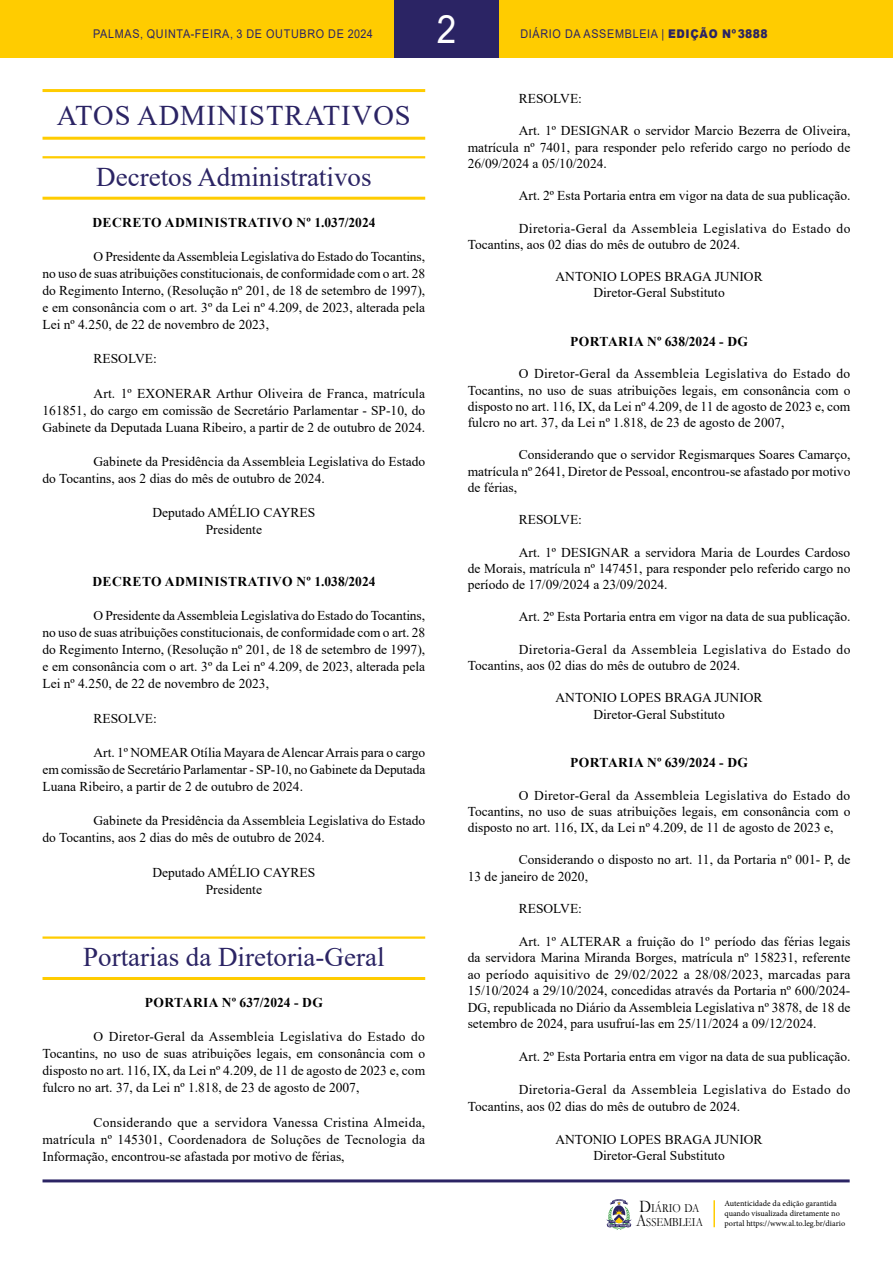
<style>
.page{position:relative;width:893px;height:1263px;background:#fff}
.page>*{position:absolute;margin:0;border:0;box-sizing:border-box;transform-origin:0 0}
.t1{font:39px "Arial";color:#fff;scale:.9 1}
.t2{font:28.5px "Times New Roman";letter-spacing:.035em;color:#2b2464}
.t3{font:27px "Times New Roman";color:#2b2464}
.t4{font:13.5px/17.1px "Times New Roman";color:#000;text-align:justify}
.t5{font:13.5px/16.2px "Times New Roman";letter-spacing:.025em;color:#000}
.t6{font:700 13.5px "Times New Roman";letter-spacing:.035em;color:#000}
.t7{font:700 13.5px "Times New Roman";letter-spacing:.01em;color:#000}
.t8{font:12.45px/14px "Garamond";color:#000;scale:.85 1}
.t9{font:12px "Arial";letter-spacing:.065em;color:#2b2464;scale:.9 1}
.t10{font:8.25px/9.9px "Minion Pro";color:#000}
.s1{font-weight:900}
.s2{font-size:17.85px}
</style>
<div class="page">
<div style="left:0;top:0;width:893px;height:58px;background:#fc0"></div>
<hr style="left:43px;top:1179px;width:807px;height:3px;background:#2b2464">
<svg style="left:606px;top:1199px;width:26px;height:31px"></svg>
<div style="left:394px;top:0;width:105px;height:58px;background:#2b2464"></div>
<hr style="left:713px;top:1200px;width:2px;height:27px;background:#fc0">
<hr style="left:43px;top:89px;width:382px;height:3px;background:#fc0">
<hr style="left:43px;top:137px;width:382px;height:3px;background:#fc0">
<hr style="left:43px;top:156px;width:382px;height:2px;background:#fc0">
<hr style="left:43px;top:197px;width:382px;height:3px;background:#fc0">
<hr style="left:43px;top:936px;width:382px;height:3px;background:#fc0">
<hr style="left:43px;top:977px;width:382px;height:3px;background:#fc0">
<h1 class="t1" style="left:437px;top:2px;width:23px">2</h1>
<p class="t9" style="left:93px;top:25px;width:312px">PALMAS, QUINTA-FEIRA, 3 DE OUTUBRO DE 2024</p>
<p class="t9" style="left:520px;top:25px;width:276px">DIÁRIO DA ASSEMBLEIA | <span class="s1">EDIÇÃO Nº3888</span></p>
<h2 class="t2" style="left:57px;top:96px;width:355px">ATOS ADMINISTRATIVOS</h2>
<h3 class="t3" style="left:96px;top:158px;width:277px">Decretos Administrativos</h3>
<p class="t6" style="left:92px;top:212px;width:285px">DECRETO ADMINISTRATIVO Nº 1.037/2024</p>
<p class="t4" style="left:43px;top:247px;width:384px;text-indent:51px">O Presidente da Assembleia Legislativa do Estado do Tocantins, no uso de suas atribuições constitucionais, de conformidade com o art. 28 do Regimento Interno, (Resolução nº 201, de 18 de setembro de 1997), e em consonância com o art. 3º da Lei nº 4.209, de 2023, alterada pela Lei nº 4.250, de 22 de novembro de 2023,</p>
<p class="t4" style="left:94px;top:350px;width:65px">RESOLVE:</p>
<p class="t4" style="left:43px;top:384px;width:384px;text-indent:51px">Art. 1º EXONERAR Arthur Oliveira de Franca, matrícula 161851, do cargo em comissão de Secretário Parlamentar - SP-10, do Gabinete da Deputada Luana Ribeiro, a partir de 2 de outubro de 2024.</p>
<p class="t4" style="left:43px;top:453px;width:384px;text-indent:51px">Gabinete da Presidência da Assembleia Legislativa do Estado do Tocantins, aos 2 dias do mês de outubro de 2024.</p>
<p class="t4" style="left:152px;top:504px;width:165px;text-align:center">Deputado AMÉLIO CAYRES<br>Presidente</p>
<p class="t6" style="left:92px;top:571px;width:285px">DECRETO ADMINISTRATIVO Nº 1.038/2024</p>
<p class="t4" style="left:43px;top:606px;width:384px;text-indent:51px">O Presidente da Assembleia Legislativa do Estado do Tocantins, no uso de suas atribuições constitucionais, de conformidade com o art. 28 do Regimento Interno, (Resolução nº 201, de 18 de setembro de 1997), e em consonância com o art. 3º da Lei nº 4.209, de 2023, alterada pela Lei nº 4.250, de 22 de novembro de 2023,</p>
<p class="t4" style="left:94px;top:709px;width:65px">RESOLVE:</p>
<p class="t4" style="left:43px;top:743px;width:384px;text-indent:51px">Art. 1º NOMEAR Otília Mayara de Alencar Arrais para o cargo em comissão de Secretário Parlamentar - SP-10, no Gabinete da Deputada Luana Ribeiro, a partir de 2 de outubro de 2024.</p>
<p class="t4" style="left:43px;top:812px;width:384px;text-indent:51px">Gabinete da Presidência da Assembleia Legislativa do Estado do Tocantins, aos 2 dias do mês de outubro de 2024.</p>
<p class="t4" style="left:152px;top:863px;width:165px;text-align:center">Deputado AMÉLIO CAYRES<br>Presidente</p>
<h3 class="t3" style="left:83px;top:938px;width:303px">Portarias da Diretoria-Geral</h3>
<p class="t7" style="left:145px;top:993px;width:179px">PORTARIA Nº 637/2024 - DG</p>
<p class="t4" style="left:43px;top:1028px;width:384px;text-indent:51px">O Diretor-Geral da Assembleia Legislativa do Estado do Tocantins, no uso de suas atribuições legais, em consonância com o disposto no art. 116, IX, da Lei nº 4.209, de 11 de agosto de 2023 e, com fulcro no art. 37, da Lei nº 1.818, de 23 de agosto de 2007,</p>
<p class="t4" style="left:43px;top:1113px;width:384px;text-indent:51px">Considerando que a servidora Vanessa Cristina Almeida, matrícula nº 145301, Coordenadora de Soluções de Tecnologia da Informação, encontrou-se afastada por motivo de férias,</p>
<p class="t4" style="left:519px;top:89px;width:65px">RESOLVE:</p>
<p class="t4" style="left:468px;top:122px;width:384px;line-height:16.2px;text-indent:51px">Art. 1º DESIGNAR o servidor Marcio Bezerra de Oliveira, matrícula nº 7401, para responder pelo referido cargo no período de 26/09/2024 a 05/10/2024.</p>
<p class="t4" style="left:519px;top:187px;width:333px">Art. 2º Esta Portaria entra em vigor na data de sua publicação.</p>
<p class="t5" style="left:468px;top:219px;width:384px;text-indent:51px">Diretoria-Geral da Assembleia Legislativa do Estado do<br>Tocantins, aos 02 dias do mês de outubro de 2024.</p>
<p class="t4" style="left:555px;top:268px;width:209px;line-height:16.2px;text-align:center">ANTONIO LOPES BRAGA JUNIOR<br>Diretor-Geral Substituto</p>
<p class="t7" style="left:570px;top:332px;width:179px">PORTARIA Nº 638/2024 - DG</p>
<p class="t4" style="left:468px;top:365px;width:384px;line-height:16.2px;text-indent:51px">O Diretor-Geral da Assembleia Legislativa do Estado do Tocantins, no uso de suas atribuições legais, em consonância com o disposto no art. 116, IX, da Lei nº 4.209, de 11 de agosto de 2023 e, com fulcro no art. 37, da Lei nº 1.818, de 23 de agosto de 2007,</p>
<p class="t4" style="left:468px;top:446px;width:384px;line-height:16.2px;text-indent:51px">Considerando que o servidor Regismarques Soares Camarço, matrícula nº 2641, Diretor de Pessoal, encontrou-se afastado por motivo de férias,</p>
<p class="t4" style="left:519px;top:511px;width:65px">RESOLVE:</p>
<p class="t4" style="left:468px;top:543px;width:384px;line-height:16.2px;text-indent:51px">Art. 1º DESIGNAR a servidora Maria de Lourdes Cardoso de Morais, matrícula nº 147451, para responder pelo referido cargo no período de 17/09/2024 a 23/09/2024.</p>
<p class="t4" style="left:519px;top:608px;width:333px">Art. 2º Esta Portaria entra em vigor na data de sua publicação.</p>
<p class="t5" style="left:468px;top:641px;width:384px;text-indent:51px">Diretoria-Geral da Assembleia Legislativa do Estado do<br>Tocantins, aos 02 dias do mês de outubro de 2024.</p>
<p class="t4" style="left:555px;top:689px;width:209px;line-height:16.2px;text-align:center">ANTONIO LOPES BRAGA JUNIOR<br>Diretor-Geral Substituto</p>
<p class="t7" style="left:570px;top:753px;width:179px">PORTARIA Nº 639/2024 - DG</p>
<p class="t4" style="left:468px;top:786px;width:384px;line-height:16.2px;text-indent:51px">O Diretor-Geral da Assembleia Legislativa do Estado do Tocantins, no uso de suas atribuições legais, em consonância com o disposto no art. 116, IX, da Lei nº 4.209, de 11 de agosto de 2023 e,</p>
<p class="t4" style="left:468px;top:851px;width:384px;line-height:16.2px;text-indent:51px">Considerando o disposto no art. 11, da Portaria nº 001- P, de<br>13 de janeiro de 2020,</p>
<p class="t4" style="left:519px;top:899px;width:65px">RESOLVE:</p>
<p class="t4" style="left:468px;top:932px;width:384px;line-height:16.5px;text-indent:51px">Art. 1º ALTERAR a fruição do 1º período das férias legais da servidora Marina Miranda Borges, matrícula nº 158231, referente ao período aquisitivo de 29/02/2022 a 28/08/2023, marcadas para 15/10/2024 a 29/10/2024, concedidas através da Portaria nº 600/2024- DG, republicada no Diário da Assembleia Legislativa nº 3878, de 18 de setembro de 2024, para usufruí-las em 25/11/2024 a 09/12/2024.</p>
<p class="t4" style="left:519px;top:1048px;width:333px">Art. 2º Esta Portaria entra em vigor na data de sua publicação.</p>
<p class="t5" style="left:468px;top:1081px;width:384px;text-indent:51px">Diretoria-Geral da Assembleia Legislativa do Estado do<br>Tocantins, aos 02 dias do mês de outubro de 2024.</p>
<p class="t4" style="left:555px;top:1130px;width:209px;line-height:16.5px;text-align:center">ANTONIO LOPES BRAGA JUNIOR<br>Diretor-Geral Substituto</p>
<p class="t8" style="left:636px;top:1201px;width:80px"><span class="s2">D</span>IÁRIO DA<br><span class="s2">A</span>SSEMBLEIA</p>
<p class="t10" style="left:724px;top:1199px;width:122px">Autenticidade da edição garantida quando visualizada diretamente no portal https://www.al.to.leg.br/diario</p>
</div>
